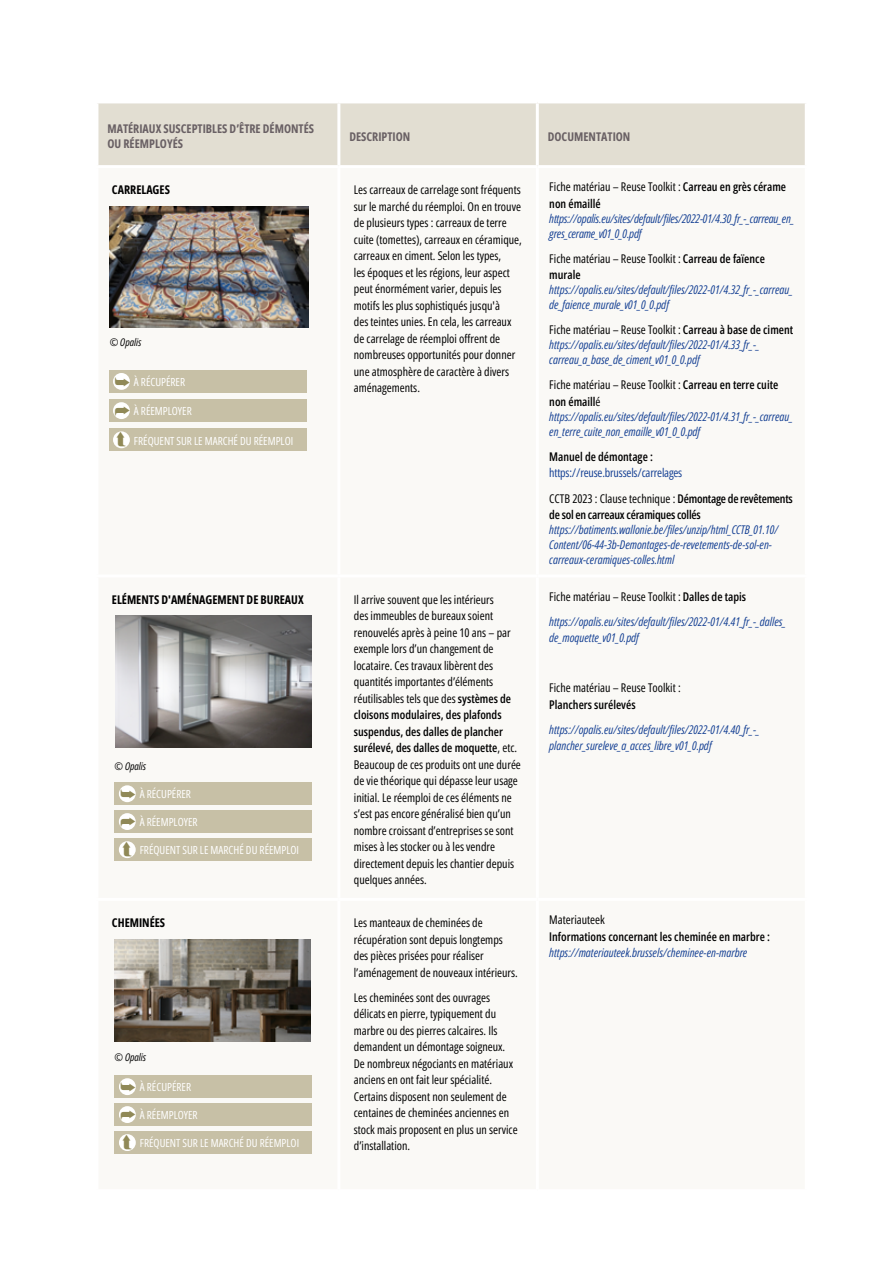
<style>
.page{position:relative;width:893px;height:1263px;background:#fff}
.page>*{position:absolute;margin:0;border:0;box-sizing:border-box;transform-origin:0 0}
.t1{font:12px/16.5px "Open Sans Condensed";color:#000}
.t2{font:italic 12px/15px "Open Sans Condensed";color:#164194}
.t3{font:600 12px/16.5px "Open Sans Condensed";color:#000}
.t4{font:12px/25px "Open Sans Condensed";letter-spacing:-.015em;color:#164194}
.t5{font:700 12px/14.4px "Open Sans Condensed";color:#696064}
.t6{font:700 12px "Open Sans Condensed";color:#000}
.t7{font:600 12px "Open Sans Condensed";letter-spacing:-.02em;color:#000}
.t8{font:11.25px "Open Sans Condensed";color:#fff}
.t9{font:italic 10.5px "Open Sans Condensed";color:#000}
.s1{font-weight:400}
.s2{font-weight:600}
.s3{font-style:normal;color:#000}
.s4{font-weight:600;font-style:normal;color:#000}
.s5{color:#000}
.s6{font-weight:600;color:#000}
.s7{color:#908957}
</style>
<div class="page">
<div style="left:98px;top:103px;width:707px;height:62px;background:#e2ded2"></div>
<hr style="left:337px;top:103px;width:3px;height:62px;background:#fff">
<hr style="left:536px;top:103px;width:3px;height:62px;background:#fff">
<img style="left:110px;top:206px;width:198px;height:121px">
<div style="left:115px;top:782px;width:197px;height:23px;background:#c7c0a6"></div>
<div style="left:119px;top:785px;width:17px;height:17px;background:#fff;border-radius:50%"></div>
<div style="left:115px;top:810px;width:197px;height:23px;background:#c7c0a6"></div>
<div style="left:119px;top:813px;width:17px;height:17px;background:#fff;border-radius:50%"></div>
<div style="left:115px;top:838px;width:197px;height:23px;background:#c7c0a6"></div>
<div style="left:119px;top:841px;width:17px;height:17px;background:#fff;border-radius:50%"></div>
<div style="left:109px;top:370px;width:197px;height:23px;background:#c7c0a6"></div>
<div style="left:113px;top:373px;width:17px;height:17px;background:#fff;border-radius:50%"></div>
<div style="left:109px;top:399px;width:197px;height:23px;background:#c7c0a6"></div>
<div style="left:113px;top:402px;width:17px;height:17px;background:#fff;border-radius:50%"></div>
<div style="left:109px;top:428px;width:197px;height:23px;background:#c7c0a6"></div>
<div style="left:113px;top:431px;width:17px;height:17px;background:#fff;border-radius:50%"></div>
<img style="left:115px;top:615px;width:197px;height:132px">
<img style="left:114px;top:940px;width:196px;height:101px">
<div style="left:115px;top:1075px;width:197px;height:23px;background:#c7c0a6"></div>
<div style="left:119px;top:1078px;width:17px;height:17px;background:#fff;border-radius:50%"></div>
<div style="left:115px;top:1103px;width:197px;height:23px;background:#c7c0a6"></div>
<div style="left:119px;top:1106px;width:17px;height:17px;background:#fff;border-radius:50%"></div>
<div style="left:115px;top:1131px;width:197px;height:23px;background:#c7c0a6"></div>
<div style="left:119px;top:1134px;width:17px;height:17px;background:#fff;border-radius:50%"></div>
<p class="t5" style="left:107px;top:122px;width:208px">MATÉRIAUX SUSCEPTIBLES D’ÊTRE DÉMONTÉS<br>OU RÉEMPLOYÉS</p>
<p class="t5" style="left:349px;top:129px;width:62px">DESCRIPTION</p>
<p class="t5" style="left:548px;top:129px;width:84px">DOCUMENTATION</p>
<p class="t6" style="left:112px;top:181px;width:59px">CARRELAGES</p>
<p class="t1" style="left:354px;top:181px;width:170px">Les carreaux de carrelage sont fréquents sur le marché du réemploi. On en trouve de plusieurs types : carreaux de terre cuite (tomettes), carreaux en céramique, carreaux en ciment. Selon les types,<br>les époques et les régions, leur aspect peut énormément varier, depuis les motifs les plus sophistiqués jusqu'à<br>des teintes unies. En cela, les carreaux de carrelage de réemploi offrent de nombreuses opportunités pour donner une atmosphère de caractère à divers aménagements.----</p>
<p class="t3" style="left:549px;top:179px;width:238px"><span class="s1">Fiche matériau – Reuse Toolkit :</span> Carreau en grès cérame non émaillé</p>
<p class="t2" style="left:549px;top:211px;width:246px">https://opalis.eu/sites/default/files/2022-01/4.30_fr_-_carreau_en_ gres_cerame_v01_0_0.pdf</p>
<p class="t1" style="left:549px;top:250px;width:217px">Fiche matériau – Reuse Toolkit : <span class="s2">Carreau de faïence murale</span></p>
<p class="t2" style="left:549px;top:282px;width:245px">https://opalis.eu/sites/default/files/2022-01/4.32_fr_-_carreau_ de_faience_murale_v01_0_0.pdf</p>
<p class="t2" style="left:549px;top:322px;width:245px"><span class="s3">Fiche matériau – Reuse Toolkit :</span> <span class="s4">Carreau à base de ciment </span>https://opalis.eu/sites/default/files/2022-01/4.33_fr_-_ carreau_a_base_de_ciment_v01_0_0.pdf</p>
<p class="t1" style="left:549px;top:377px;width:231px">Fiche matériau – Reuse Toolkit : <span class="s2">Carreau en terre cuite non émaill</span>é</p>
<p class="t2" style="left:549px;top:409px;width:245px">https://opalis.eu/sites/default/files/2022-01/4.31_fr_-_carreau_ en_terre_cuite_non_emaille_v01_0_0.pdf</p>
<p class="t3" style="left:549px;top:448px;width:105px">Manuel de démontage :</p>
<p class="t4" style="left:549px;top:460px;width:245px">https://reuse.brussels/carrelages<br><span class="s5">CCTB 2023 : Clause technique :</span> <span class="s6">Démontage de revêtements</span></p>
<p class="t7" style="left:549px;top:506px;width:153px">de sol en carreaux céramiques collés</p>
<p class="t2" style="left:549px;top:522px;width:231px">https://batiments.wallonie.be/files/unzip/html_CCTB_01.10/<br>Content/06-44-3b-Demontages-de-revetements-de-sol-en&shy;carreaux-ceramiques-colles.html</p>
<p class="t9" style="left:110px;top:335px;width:33px">© Opalis</p>
<p class="t8" style="left:114px;top:374px;width:72px"><span class="s7">➥</span> À RÉCUPÉRER</p>
<p class="t8" style="left:114px;top:404px;width:79px"><span class="s7">➦</span> À RÉEMPLOYER</p>
<p class="t8" style="left:134px;top:433px;width:161px">FRÉQUENT SUR LE MARCHÉ DU RÉEMPLOI</p>
<p class="t6" style="left:112px;top:591px;width:193px">ELÉMENTS D'AMÉNAGEMENT DE BUREAUX</p>
<p class="t1" style="left:354px;top:591px;width:169px">Il arrive souvent que les intérieurs<br>des immeubles de bureaux soient renouvelés après à peine 10 ans – par exemple lors d’un changement de locataire. Ces travaux libèrent des quantités importantes d’éléments réutilisables tels que des <span class="s2">systèmes de cloisons modulaires, des plafonds suspendus, des dalles de plancher surélevé, des dalles de moquette</span>, etc.<br>Beaucoup de ces produits ont une durée de vie théorique qui dépasse leur usage initial. Le réemploi de ces éléments ne s’est pas encore généralisé bien qu’un nombre croissant d’entreprises se sont mises à les stocker ou à les vendre directement depuis les chantier depuis quelques années.</p>
<p class="t2" style="left:549px;top:584px;width:238px;line-height:25px"><span class="s3">Fiche matériau – Reuse Toolkit :</span> <span class="s4">Dalles de tapis </span>https://opalis.eu/sites/default/files/2022-01/4.41_fr_-_dalles_</p>
<p class="t2" style="left:549px;top:630px;width:91px">de_moquette_v01_0.pdf</p>
<p class="t1" style="left:549px;top:679px;width:133px">Fiche matériau – Reuse Toolkit :</p>
<p class="t3" style="left:549px;top:696px;width:88px">Planchers surélevés</p>
<p class="t2" style="left:549px;top:721px;width:212px;line-height:16.5px">https://opalis.eu/sites/default/files/2022-01/4.40_fr_-_ plancher_sureleve_a_acces_libre_v01_0.pdf</p>
<p class="t9" style="left:115px;top:759px;width:33px">© Opalis</p>
<p class="t8" style="left:120px;top:787px;width:72px"><span class="s7">➥</span> À RÉCUPÉRER</p>
<p class="t8" style="left:120px;top:814px;width:79px"><span class="s7">➦</span> À RÉEMPLOYER</p>
<p class="t8" style="left:140px;top:843px;width:161px">FRÉQUENT SUR LE MARCHÉ DU RÉEMPLOI</p>
<p class="t6" style="left:112px;top:914px;width:55px">CHEMINÉES</p>
<p class="t1" style="left:354px;top:914px;width:166px">Les manteaux de cheminées de récupération sont depuis longtemps des pièces prisées pour réaliser l’aménagement de nouveaux intérieurs.</p>
<p class="t1" style="left:354px;top:989px;width:165px">Les cheminées sont des ouvrages délicats en pierre, typiquement du marbre ou des pierres calcaires. Ils demandent un démontage soigneux.<br>De nombreux négociants en matériaux anciens en ont fait leur spécialité.<br>Certains disposent non seulement de centaines de cheminées anciennes en stock mais proposent en plus un service d’installation.</p>
<p class="t9" style="left:115px;top:1050px;width:33px">© Opalis</p>
<p class="t8" style="left:120px;top:1079px;width:72px"><span class="s7">➥</span> À RÉCUPÉRER</p>
<p class="t8" style="left:120px;top:1107px;width:79px"><span class="s7">➦</span> À RÉEMPLOYER</p>
<p class="t8" style="left:140px;top:1135px;width:161px">FRÉQUENT SUR LE MARCHÉ DU RÉEMPLOI</p>
<p class="t1" style="left:549px;top:911px;width:57px">Materiauteek</p>
<p class="t3" style="left:549px;top:928px;width:222px">Informations concernant les cheminée en marbre :</p>
<p class="t2" style="left:549px;top:945px;width:200px">https://materiauteek.brussels/cheminee-en-marbre</p>
</div>
